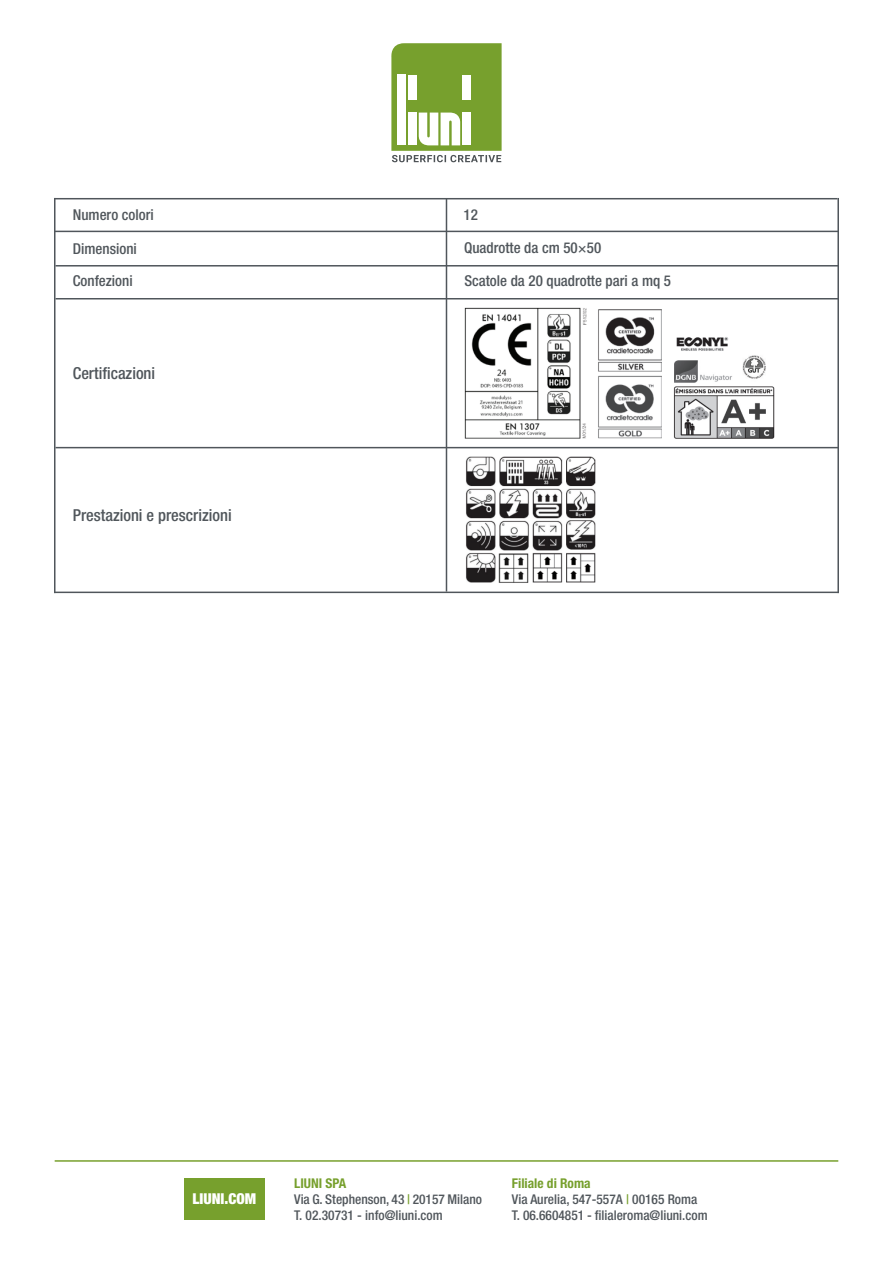
<style>
.page{position:relative;width:893px;height:1263px;background:#fff}
.page>*{position:absolute;margin:0;border:0;box-sizing:border-box;transform-origin:0 0}
.t1{font:500 condensed 16.5px "Helvetica Neue LT Std";color:#50565b}
.t2{font:500 condensed 15px "Helvetica Neue LT Std";color:#50565b}
.t3{font:900 condensed 15px "Helvetica Neue LT Std";color:#fff}
.t4{font:500 condensed 13.5px/16.2px "Helvetica Neue LT Std";color:#50565b}
.s1{font-weight:700;color:#77a02d}
.s2{color:#77a02d}
</style>
<div class="page">
<svg style="left:391px;top:43px;width:111px;height:119px"></svg>
<hr style="left:55px;top:1160px;width:783px;height:2px;background:#77a02d">
<div style="left:184px;top:1178px;width:80px;height:42px;background:#77a02d"></div>
<hr style="left:56px;top:265px;width:783px;height:1px;background:#50565b">
<hr style="left:446px;top:199px;width:1px;height:393px;background:#50565b">
<hr style="left:55px;top:231px;width:783px;height:1px;background:#50565b">
<hr style="left:54px;top:198px;width:2px;height:395px;background:#50565b">
<hr style="left:837px;top:198px;width:2px;height:395px;background:#50565b">
<hr style="left:56px;top:298px;width:783px;height:1px;background:#50565b">
<hr style="left:54px;top:198px;width:783px;height:1px;background:#50565b">
<hr style="left:54px;top:592px;width:785px;height:1px;background:#50565b">
<hr style="left:56px;top:447px;width:783px;height:1px;background:#50565b">
<img style="left:673px;top:337px;width:102px;height:102px">
<img style="left:464px;top:307px;width:198px;height:132px">
<img style="left:466px;top:456px;width:130px;height:127px">
<p class="t2" style="left:73px;top:205px;width:83px">Numero colori</p>
<p class="t2" style="left:464px;top:206px;width:16px">12</p>
<p class="t2" style="left:73px;top:240px;width:66px">Dimensioni</p>
<p class="t2" style="left:464px;top:238px;width:139px">Quadrotte da cm 50×50</p>
<p class="t2" style="left:73px;top:272px;width:61px">Confezioni</p>
<p class="t1" style="left:73px;top:363px;width:84px">Certificazioni</p>
<p class="t1" style="left:73px;top:505px;width:160px">Prestazioni e prescrizioni</p>
<p class="t2" style="left:464px;top:272px;width:208px">Scatole da 20 quadrotte pari a mq 5</p>
<p class="t3" style="left:192px;top:1190px;width:65px">LIUNI.COM</p>
<p class="t4" style="left:294px;top:1174px;width:189px"><span class="s1">LIUNI SPA<br></span>Via G. Stephenson, 43 <span class="s2">|</span> 20157 Milano<br>T. 02.30731 - info@liuni.com</p>
<p class="t4" style="left:512px;top:1174px;width:197px"><span class="s1">Filiale di Roma<br></span>Via Aurelia, 547-557A <span class="s2">|</span> 00165 Roma<br>T. 06.6604851 - filialeroma@liuni.com</p>
</div>
